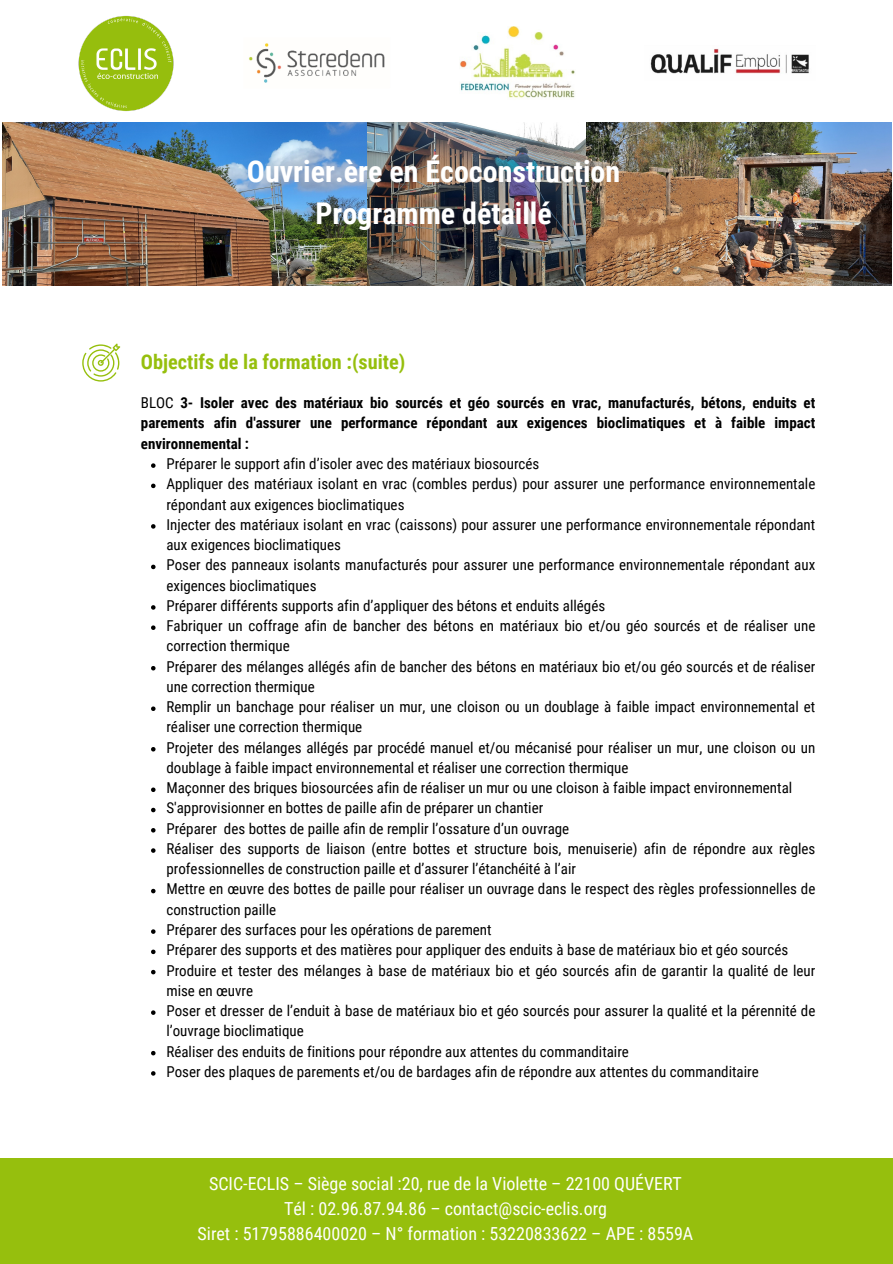
<style>
.page{position:relative;width:893px;height:1264px;background:#fff}
.page>*{position:absolute;margin:0;border:0;box-sizing:border-box;transform-origin:0 0}
.t1{font:700 30px "Roboto Condensed";color:#fff}
.t2{font:700 20.25px "Roboto Condensed";color:#96bf0d}
.t3{font:18px "Roboto Condensed";color:#fff}
.t4{font:15px/20.2px "Roboto Condensed";color:#000}
.t5{font:700 15px/20.2px "Roboto Condensed";color:#000;text-align:justify}
.s1{font-weight:400}
</style>
<div class="page">
<div style="left:0;top:1158px;width:892px;height:105px;background:#96bf0d"></div>
<img style="left:2px;top:122px;width:551px;height:163px">
<img style="left:553px;top:122px;width:338px;height:163px">
<img style="left:78px;top:16px;width:96px;height:95px">
<img style="left:249px;top:43px;width:136px;height:40px">
<img style="left:460px;top:27px;width:115px;height:71px">
<img style="left:650px;top:49px;width:159px;height:25px">
<svg style="left:82px;top:343px;width:38px;height:38px"></svg>
<svg style="left:151px;top:463px;width:4px;height:5px"></svg>
<svg style="left:151px;top:483px;width:4px;height:5px"></svg>
<svg style="left:151px;top:524px;width:4px;height:4px"></svg>
<svg style="left:151px;top:564px;width:4px;height:5px"></svg>
<svg style="left:151px;top:605px;width:4px;height:4px"></svg>
<svg style="left:151px;top:625px;width:4px;height:5px"></svg>
<svg style="left:151px;top:666px;width:4px;height:4px"></svg>
<svg style="left:151px;top:706px;width:4px;height:5px"></svg>
<svg style="left:151px;top:747px;width:4px;height:4px"></svg>
<svg style="left:151px;top:787px;width:4px;height:5px"></svg>
<svg style="left:151px;top:807px;width:4px;height:5px"></svg>
<svg style="left:151px;top:828px;width:4px;height:4px"></svg>
<svg style="left:151px;top:848px;width:4px;height:4px"></svg>
<svg style="left:151px;top:888px;width:4px;height:5px"></svg>
<svg style="left:151px;top:929px;width:4px;height:4px"></svg>
<svg style="left:151px;top:949px;width:4px;height:5px"></svg>
<svg style="left:151px;top:969px;width:4px;height:5px"></svg>
<svg style="left:151px;top:1010px;width:4px;height:4px"></svg>
<svg style="left:151px;top:1050px;width:4px;height:5px"></svg>
<svg style="left:151px;top:1071px;width:4px;height:4px"></svg>
<p class="t1" style="left:247px;top:154px;width:375px">Ouvrier.ère en Écoconstruction</p>
<p class="t1" style="left:315px;top:196px;width:238px">Programme détaillé</p>
<p class="t2" style="left:141px;top:350px;width:266px">Objectifs de la formation :(suite)</p>
<p class="t5" style="left:141px;top:393px;width:676px"><span class="s1">BLOC</span> 3- Isoler avec des matériaux bio sourcés et géo sourcés en vrac, manufacturés, bétons, enduits et parements afin d'assurer une performance répondant aux exigences bioclimatiques et à faible impact environnemental :</p>
<p class="t4" style="left:166px;top:454px;width:374px">Préparer le support afin d’isoler avec des matériaux biosourcés</p>
<p class="t4" style="left:166px;top:474px;width:650px">Appliquer des matériaux isolant en vrac (combles perdus) pour assurer une performance environnementale répondant aux exigences bioclimatiques</p>
<p class="t4" style="left:166px;top:514px;width:650px">Injecter des matériaux isolant en vrac (caissons) pour assurer une performance environnementale répondant aux exigences bioclimatiques</p>
<p class="t4" style="left:166px;top:555px;width:650px">Poser des panneaux isolants manufacturés pour assurer une performance environnementale répondant aux exigences bioclimatiques</p>
<p class="t4" style="left:166px;top:595px;width:440px">Préparer différents supports afin d’appliquer des bétons et enduits allégés</p>
<p class="t4" style="left:166px;top:616px;width:650px">Fabriquer un coffrage afin de bancher des bétons en matériaux bio et/ou géo sourcés et de réaliser une correction thermique</p>
<p class="t4" style="left:166px;top:656px;width:650px">Préparer des mélanges allégés afin de bancher des bétons en matériaux bio et/ou géo sourcés et de réaliser une correction thermique</p>
<p class="t4" style="left:166px;top:697px;width:650px">Remplir un banchage pour réaliser un mur, une cloison ou un doublage à faible impact environnemental et réaliser une correction thermique</p>
<p class="t4" style="left:166px;top:737px;width:650px">Projeter des mélanges allégés par procédé manuel et/ou mécanisé pour réaliser un mur, une cloison ou un doublage à faible impact environnemental et réaliser une correction thermique</p>
<p class="t4" style="left:166px;top:778px;width:627px">Maçonner des briques biosourcées afin de réaliser un mur ou une cloison à faible impact environnemental</p>
<p class="t4" style="left:166px;top:798px;width:378px">S'approvisionner en bottes de paille afin de préparer un chantier</p>
<p class="t4" style="left:166px;top:818px;width:404px">Préparer des bottes de paille afin de remplir l’ossature d’un ouvrage</p>
<p class="t4" style="left:166px;top:838px;width:650px">Réaliser des supports de liaison (entre bottes et structure bois, menuiserie) afin de répondre aux règles professionnelles de construction paille et d’assurer l’étanchéité à l’air</p>
<p class="t4" style="left:166px;top:879px;width:650px">Mettre en œuvre des bottes de paille pour réaliser un ouvrage dans le respect des règles professionnelles de construction paille</p>
<p class="t4" style="left:166px;top:919px;width:327px">Préparer des surfaces pour les opérations de parement</p>
<p class="t4" style="left:166px;top:940px;width:623px">Préparer des supports et des matières pour appliquer des enduits à base de matériaux bio et géo sourcés</p>
<p class="t4" style="left:166px;top:960px;width:650px">Produire et tester des mélanges à base de matériaux bio et géo sourcés afin de garantir la qualité de leur mise en œuvre</p>
<p class="t4" style="left:166px;top:1000px;width:650px">Poser et dresser de l’enduit à base de matériaux bio et géo sourcés pour assurer la qualité et la pérennité de l’ouvrage bioclimatique</p>
<p class="t4" style="left:166px;top:1041px;width:464px">Réaliser des enduits de finitions pour répondre aux attentes du commanditaire</p>
<p class="t4" style="left:166px;top:1061px;width:594px">Poser des plaques de parements et/ou de bardages afin de répondre aux attentes du commanditaire</p>
<p class="t3" style="left:209px;top:1173px;width:474px">SCIC-ECLIS – Siège social :20, rue de la Violette – 22100 QUÉVERT</p>
<p class="t3" style="left:284px;top:1198px;width:324px">Tél : 02.96.87.94.86 – contact@scic-eclis.org</p>
<p class="t3" style="left:197px;top:1223px;width:497px">Siret : 51795886400020 – N° formation : 53220833622 – APE : 8559A</p>
</div>
